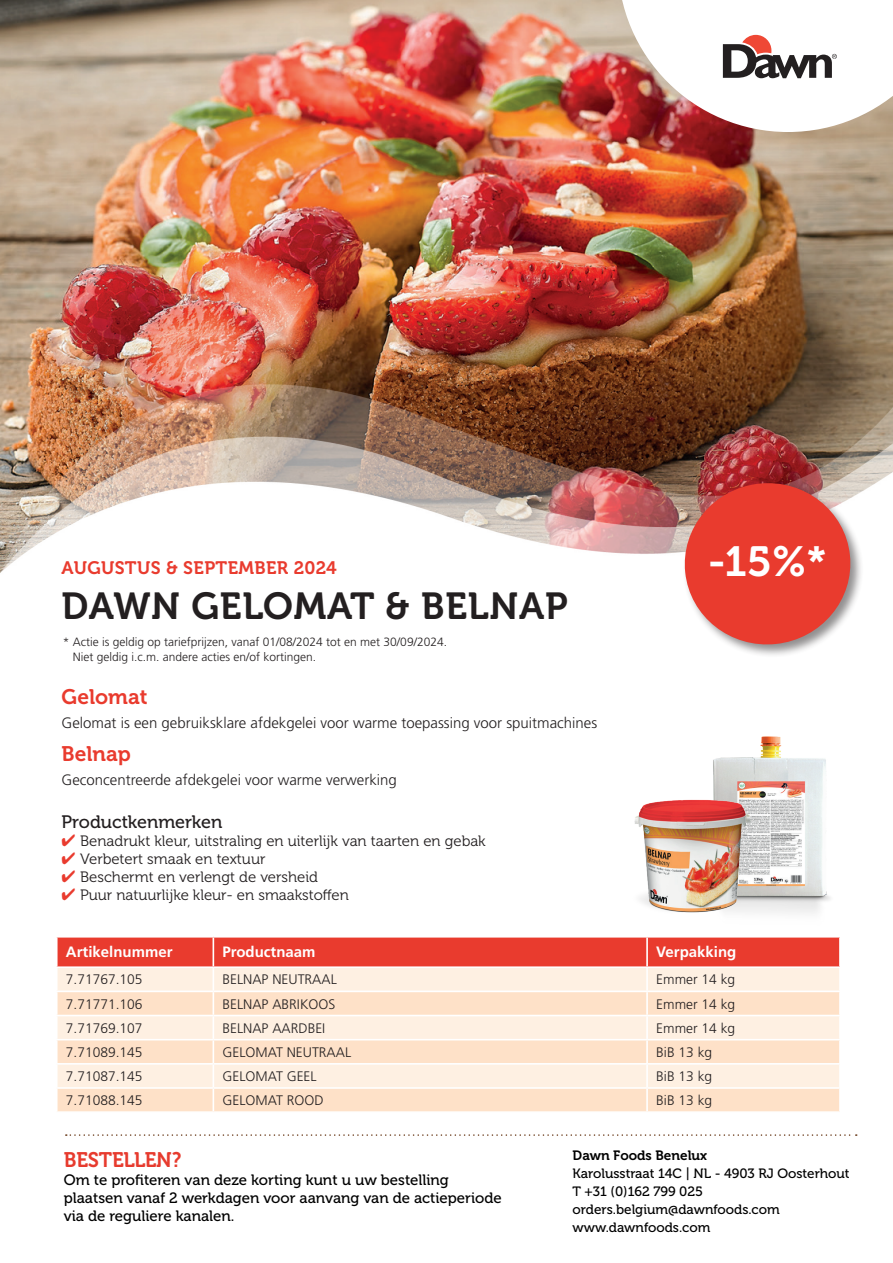
<style>
.page{position:relative;width:893px;height:1263px;background:#fff}
.page>*{position:absolute;margin:0;border:0;box-sizing:border-box;transform-origin:0 0}
.t1{font:42px "Museo 700";color:#fff}
.t2{font:37.5px "Museo 700";letter-spacing:.02em;color:#231f20}
.t3{font:21px "Museo 700";color:#e93b2e}
.t4{font:21px "Museo 700";letter-spacing:-.01em;color:#e73b2e}
.t5{font:18px "Museo 700";letter-spacing:.02em;color:#e93b2e}
.t6{font:18px "Museo 500";color:#231f20}
.t7{font:15px "Museo 300";color:#231f20}
.t8{font:15px/18px "Museo 500";color:#000}
.t9{font:300 15px "Frutiger LT Std";color:#231f20}
.t10{font:700 15px "Frutiger LT Std";color:#fff}
.t11{font:300 13.8px "Frutiger LT Std";color:#231f20}
.t12{font:13.5px/18px "Museo 500";color:#000}
.t13{font:13.5px "Museo 700";color:#000}
.t14{font:300 12px/14.4px "Frutiger LT Std";color:#231f20}
.s1{color:#e93b2e}
</style>
<div class="page">
<img style="left:0;top:0;width:893px;height:384px">
<img style="left:0;top:384px;width:893px;height:189px">
<div style="left:683px;top:481px;width:182px;height:177px;background:#231f20;opacity:.5"></div>
<svg style="left:681px;top:479px;width:173px;height:170px;background:#e15e54"></svg>
<svg style="left:66px;top:1134px;width:791px;height:2px"></svg>
<svg style="left:618px;top:0;width:275px;height:132px"></svg>
<svg style="left:57px;top:937px;width:783px;height:174px;background:#facdbc"></svg>
<hr style="left:647px;top:1087px;width:194px;height:2px;background:#fff">
<hr style="left:646px;top:1089px;width:2px;height:22px;background:#fff">
<hr style="left:839px;top:1089px;width:2px;height:22px;background:#fff">
<img style="left:673px;top:736px;width:167px;height:204px">
<img style="left:634px;top:788px;width:131px;height:134px">
<h3 class="t5" style="left:62px;top:557px;width:277px">AUGUSTUS &amp; SEPTEMBER 2024</h3>
<h2 class="t2" style="left:62px;top:585px;width:508px">DAWN GELOMAT &amp; BELNAP</h2>
<p class="t14" style="left:73px;top:635px;width:376px;text-indent:-10px">* Actie is geldig op tariefprijzen, vanaf 01/08/2024 tot en met 30/09/2024.<br>Niet geldig i.c.m. andere acties en/of kortingen.</p>
<h3 class="t3" style="left:62px;top:685px;width:87px">Gelomat</h3>
<p class="t9" style="left:62px;top:714px;width:537px">Gelomat is een gebruiksklare afdekgelei voor warme toepassing voor spuitmachines</p>
<h3 class="t3" style="left:62px;top:742px;width:71px">Belnap</h3>
<p class="t9" style="left:62px;top:771px;width:337px">Geconcentreerde afdekgelei voor warme verwerking</p>
<h3 class="t6" style="left:62px;top:812px;width:162px">Productkenmerken</h3>
<p class="t7" style="left:62px;top:833px;width:426px"><span class="s1">✔</span> Benadrukt kleur, uitstraling en uiterlijk van taarten en gebak</p>
<p class="t7" style="left:62px;top:851px;width:205px"><span class="s1">✔</span> Verbetert smaak en textuur</p>
<p class="t7" style="left:62px;top:869px;width:258px"><span class="s1">✔</span> Beschermt en verlengt de versheid</p>
<p class="t7" style="left:62px;top:887px;width:289px"><span class="s1">✔</span> Puur natuurlijke kleur- en smaakstoffen</p>
<h1 class="t1" style="left:708px;top:538px;width:120px">-15%*</h1>
<p class="t10" style="left:66px;top:942px;width:108px">Artikelnummer</p>
<p class="t10" style="left:223px;top:942px;width:95px">Productnaam</p>
<p class="t10" style="left:656px;top:942px;width:82px">Verpakking</p>
<p class="t11" style="left:66px;top:972px;width:78px">7.71767.105</p>
<p class="t11" style="left:223px;top:972px;width:116px">BELNAP NEUTRAAL</p>
<p class="t11" style="left:656px;top:972px;width:80px">Emmer 14 kg</p>
<p class="t11" style="left:66px;top:996px;width:78px">7.71771.106</p>
<p class="t11" style="left:223px;top:996px;width:114px">BELNAP ABRIKOOS</p>
<p class="t11" style="left:656px;top:996px;width:80px">Emmer 14 kg</p>
<p class="t11" style="left:66px;top:1020px;width:78px">7.71769.107</p>
<p class="t11" style="left:223px;top:1020px;width:104px">BELNAP AARDBEI</p>
<p class="t11" style="left:656px;top:1020px;width:80px">Emmer 14 kg</p>
<p class="t11" style="left:66px;top:1044px;width:78px">7.71089.145</p>
<p class="t11" style="left:223px;top:1044px;width:130px">GELOMAT NEUTRAAL</p>
<p class="t11" style="left:656px;top:1044px;width:57px">BiB 13 kg</p>
<p class="t11" style="left:66px;top:1068px;width:78px">7.71087.145</p>
<p class="t11" style="left:223px;top:1068px;width:96px">GELOMAT GEEL</p>
<p class="t11" style="left:656px;top:1068px;width:57px">BiB 13 kg</p>
<p class="t11" style="left:66px;top:1093px;width:78px">7.71088.145</p>
<p class="t11" style="left:223px;top:1093px;width:102px">GELOMAT ROOD</p>
<p class="t11" style="left:656px;top:1093px;width:57px">BiB 13 kg</p>
<h3 class="t4" style="left:64px;top:1148px;width:119px">BESTELLEN?</h3>
<p class="t8" style="left:64px;top:1171px;width:439px">Om te profiteren van deze korting kunt u uw bestelling plaatsen vanaf 2 werkdagen voor aanvang van de actieperiode via de reguliere kanalen.</p>
<p class="t13" style="left:573px;top:1148px;width:136px">Dawn Foods Benelux</p>
<p class="t12" style="left:573px;top:1165px;width:278px">Karolusstraat 14C | NL - 4903 RJ Oosterhout<br>T +31 (0)162 799 025 orders.belgium@dawnfoods.com www.dawnfoods.com</p>
</div>
